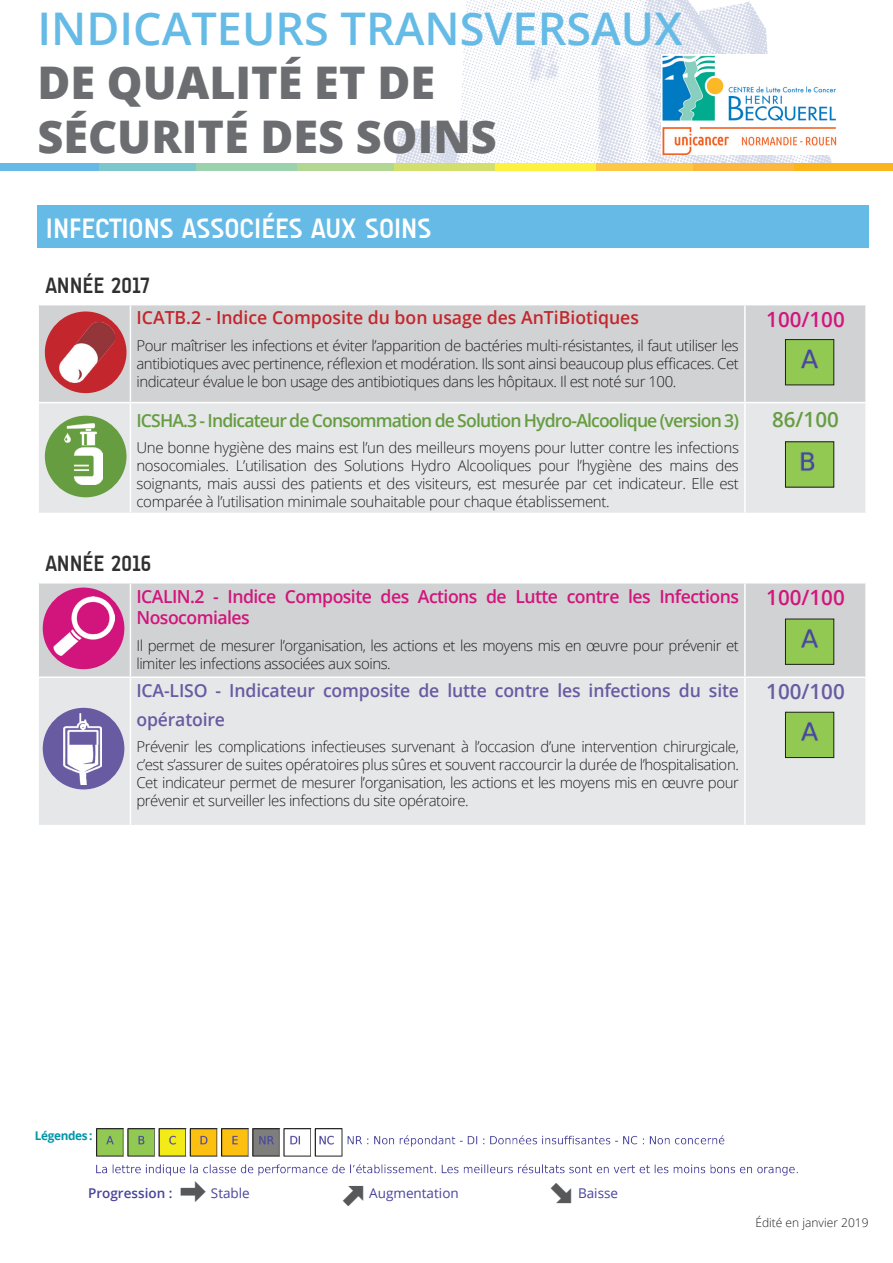
<style>
.page{position:relative;width:893px;height:1263px;background:#fff}
.page>*{position:absolute;margin:0;border:0;box-sizing:border-box;transform-origin:0 0}
.t1{font:800 45px/54px "Open Sans";color:#6c6d70}
.t2{font:600 45px "Open Sans";color:#66bbe6}
.t3{font:700 28.5px "A Udimat";color:#fff}
.t4{font:700 22.5px "A Udimat";color:#312f30}
.t5{font:600 21px "Open Sans";color:#d1157c}
.t6{font:600 21px "Open Sans";color:#685ba1}
.t7{font:600 21px "Open Sans";color:#669d41}
.t8{font:600 18px/21.6px "Open Sans";letter-spacing:-.03em;color:#d1157c}
.t9{font:600 18px/28.8px "Open Sans";letter-spacing:-.01em;color:#685ba1}
.t10{font:600 18px "Open Sans";letter-spacing:-.05em;color:#669d41}
.t11{font:600 18px "Open Sans";color:#c3262c}
.t12{font:300 15px/18px "Open Sans";letter-spacing:-.03em;color:#231f20;text-align:justify}
.t13{font:13.5px "Open Sans";color:#48459c}
.t14{font:600 13.5px "Open Sans";color:#48459c}
.t15{font:300 12px "Open Sans";color:#231f20}
.t16{font:700 12px "Open Sans";letter-spacing:-.03em;color:#0096a9}
</style>
<div class="page">
<img style="left:134px;top:0;width:759px;height:164px">
<div style="left:0;top:164px;width:99px;height:7px;background:#66bbe6"></div>
<div style="left:99px;top:164px;width:97px;height:7px;background:#7cc6cc"></div>
<div style="left:196px;top:164px;width:101px;height:7px;background:#9ad2ae"></div>
<div style="left:297px;top:164px;width:97px;height:7px;background:#b1d792"></div>
<div style="left:394px;top:164px;width:101px;height:7px;background:#d2df6d"></div>
<div style="left:495px;top:164px;width:101px;height:7px;background:#fef240"></div>
<div style="left:596px;top:164px;width:97px;height:7px;background:#fec847"></div>
<div style="left:693px;top:164px;width:101px;height:7px;background:#fcb740"></div>
<div style="left:794px;top:164px;width:99px;height:7px;background:#fbb41b"></div>
<div style="left:37px;top:206px;width:831px;height:42px;background:#66bbe6"></div>
<div style="left:39px;top:305px;width:826px;height:97px;background:#d1d2d4"></div>
<div style="left:39px;top:403px;width:826px;height:110px;background:#e6e7e9"></div>
<hr style="left:744px;top:305px;width:2px;height:97px;background:#fff">
<hr style="left:744px;top:403px;width:2px;height:110px;background:#fff">
<hr style="left:130px;top:305px;width:1px;height:97px;background:#fff">
<hr style="left:130px;top:403px;width:1px;height:110px;background:#fff">
<img style="left:787px;top:341px;width:45px;height:42px">
<div style="left:785px;top:339px;width:49px;height:46px;border:1px solid #231f20"></div>
<img style="left:96px;top:1129px;width:629px;height:28px">
<img style="left:96px;top:1164px;width:702px;height:11px">
<div style="left:39px;top:583px;width:826px;height:93px;background:#d1d2d4"></div>
<div style="left:39px;top:678px;width:826px;height:147px;background:#e6e7e9"></div>
<hr style="left:130px;top:583px;width:1px;height:93px;background:#fff">
<hr style="left:744px;top:583px;width:2px;height:93px;background:#fff">
<hr style="left:130px;top:678px;width:1px;height:147px;background:#fff">
<hr style="left:744px;top:678px;width:2px;height:147px;background:#fff">
<img style="left:787px;top:621px;width:45px;height:42px">
<div style="left:785px;top:619px;width:49px;height:46px;border:1px solid #231f20"></div>
<img style="left:787px;top:714px;width:45px;height:42px">
<div style="left:785px;top:712px;width:49px;height:46px;border:1px solid #231f20"></div>
<div style="left:45px;top:416px;width:81px;height:81px;background:#669d41;border-radius:50%"></div>
<img style="left:64px;top:424px;width:39px;height:60px">
<img style="left:787px;top:443px;width:45px;height:43px">
<div style="left:785px;top:441px;width:49px;height:47px;border:1px solid #231f20"></div>
<div style="left:43px;top:588px;width:81px;height:81px;background:#d1157c;border-radius:50%"></div>
<img style="left:53px;top:596px;width:62px;height:60px">
<div style="left:43px;top:708px;width:81px;height:81px;background:#685ba1;border-radius:50%"></div>
<img style="left:63px;top:713px;width:38px;height:72px">
<div style="left:45px;top:311px;width:81px;height:82px;background:#c3262c;border-radius:50%"></div>
<img style="left:59px;top:322px;width:56px;height:61px">
<img style="left:661px;top:54px;width:175px;height:100px">
<h1 class="t2" style="left:37px;top:-2px;width:646px">INDICATEURS TRANSVERSAUX</h1>
<h1 class="t1" style="left:37px;top:54px;width:461px">DE QUALITÉ ET DE<br>SÉCURITÉ DES SOINS</h1>
<h2 class="t3" style="left:46px;top:212px;width:387px">INFECTIONS ASSOCIÉES AUX SOINS</h2>
<h3 class="t4" style="left:46px;top:272px;width:105px">ANNÉE 2017</h3>
<p class="t11" style="left:136px;top:305px;width:504px">ICATB.2 - Indice Composite du bon usage des AnTiBiotiques</p>
<p class="t12" style="left:136px;top:336px;width:604px">Pour maîtriser les infections et éviter l’apparition de bactéries multi-résistantes, il faut utiliser les antibiotiques avec pertinence, réflexion et modération. Ils sont ainsi beaucoup plus efficaces. Cet indicateur évalue le bon usage des antibiotiques dans les hôpitaux. Il est noté sur 100.</p>
<p class="t10" style="left:136px;top:408px;width:604px">ICSHA.3 - Indicateur de Consommation de Solution Hydro-Alcoolique (version 3)</p>
<p class="t12" style="left:136px;top:439px;width:604px">Une bonne hygiène des mains est l’un des meilleurs moyens pour lutter contre les infections nosocomiales. L’utilisation des Solutions Hydro Alcooliques pour l’hygiène des mains des soignants, mais aussi des patients et des visiteurs, est mesurée par cet indicateur. Elle est comparée à l’utilisation minimale souhaitable pour chaque établissement.</p>
<h3 class="t4" style="left:46px;top:550px;width:107px">ANNÉE 2016</h3>
<p class="t8" style="left:136px;top:585px;width:604px">ICALIN.2 - Indice Composite des Actions de Lutte contre les Infections<br>Nosocomiales</p>
<p class="t12" style="left:136px;top:636px;width:604px">Il permet de mesurer l’organisation, les actions et les moyens mis en œuvre pour prévenir et limiter les infections associées aux soins.</p>
<p class="t9" style="left:136px;top:676px;width:604px">ICA-LISO - Indicateur composite de lutte contre les infections du site opératoire</p>
<p class="t12" style="left:136px;top:737px;width:604px">Prévenir les complications infectieuses survenant à l’occasion d’une intervention chirurgicale, c’est s’assurer de suites opératoires plus sûres et souvent raccourcir la durée de l’hospitalisation.<br>Cet indicateur permet de mesurer l’organisation, les actions et les moyens mis en œuvre pour prévenir et surveiller les infections du site opératoire.</p>
<h3 class="t5" style="left:766px;top:305px;width:80px">100/100</h3>
<h3 class="t7" style="left:772px;top:405px;width:68px">86/100</h3>
<h3 class="t5" style="left:766px;top:583px;width:80px">100/100</h3>
<h3 class="t6" style="left:766px;top:677px;width:80px">100/100</h3>
<p class="t16" style="left:35px;top:1127px;width:59px">Légendes :</p>
<p class="t14" style="left:88px;top:1183px;width:86px">Progression :</p>
<p class="t13" style="left:211px;top:1184px;width:40px">Stable</p>
<p class="t13" style="left:369px;top:1184px;width:91px">Augmentation</p>
<p class="t13" style="left:578px;top:1184px;width:42px">Baisse</p>
<p class="t15" style="left:755px;top:1215px;width:115px">Édité en janvier 2019</p>
</div>
